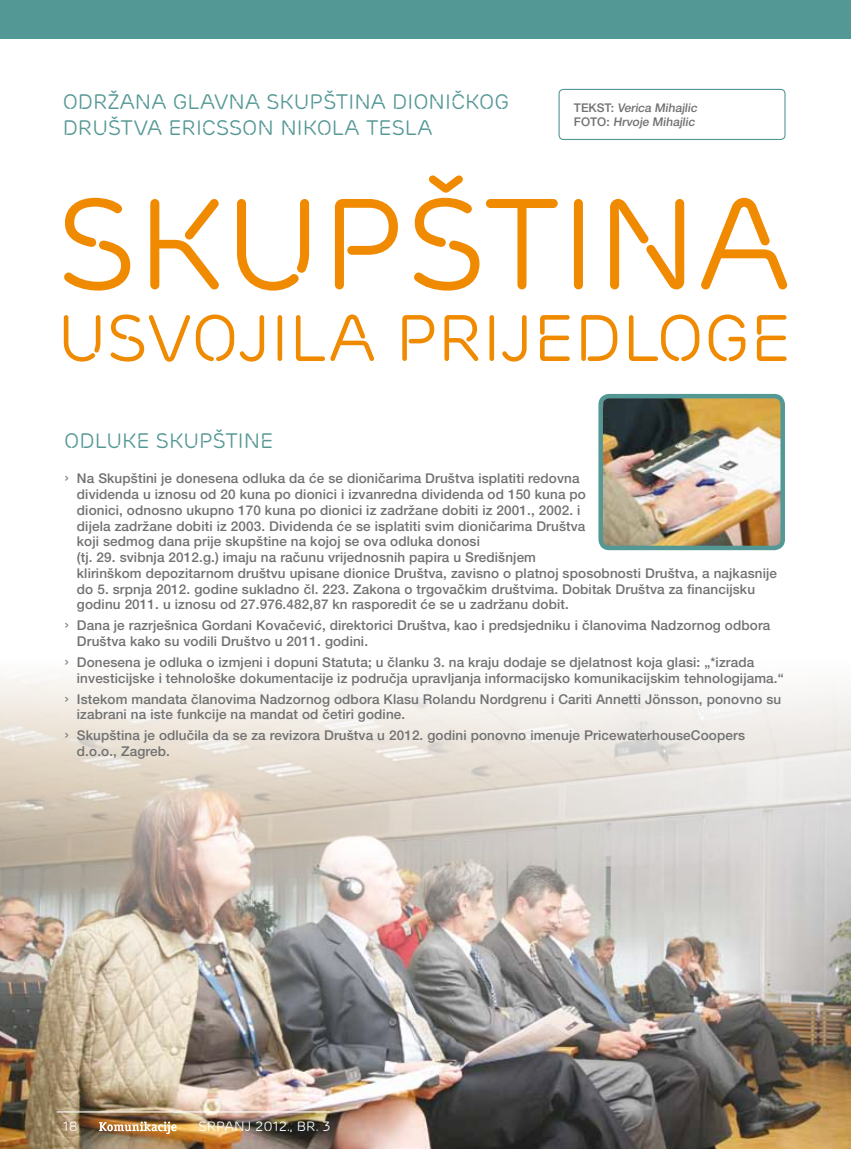
<style>
.page{position:relative;width:851px;height:1149px;background:#fff}
.page>*{position:absolute;margin:0;border:0;box-sizing:border-box;transform-origin:0 0}
.t1{font:21px "Ericsson Capital";color:#549895}
.t2{font:500 13.5px/15.8px "Ericsson Sans";letter-spacing:.01em;color:#707172}
.t3{font:13.5px "Ericsson Capital";color:#fff}
.t4{font:500 12px "Ericsson Sans";color:#707172}
.s1{font-family:"Ericsson Capital";font-weight:400}
</style>
<div class="page">
<img style="left:0;top:675px;width:850px;height:473px">
<svg style="left:64px;top:175px;width:723px;height:115px"></svg>
<svg style="left:64px;top:314px;width:722px;height:47px"></svg>
<div style="left:558px;top:89px;width:227px;height:51px;border:1px solid #549895;border-radius:4px"></div>
<div style="left:0;top:0;width:850px;height:38px;background:#549895"></div>
<svg style="left:99px;top:1121px;width:78px;height:12px"></svg>
<hr style="left:57px;top:1110px;width:273px;height:2px;background:#fff">
<img style="left:603px;top:399px;width:176px;height:146px">
<div style="left:598px;top:394px;width:186px;height:156px;border:4px solid #549895;border-radius:9px"></div>
<h1 class="t1" style="left:63px;top:90px;width:16px">ODRŽA</h1>
<h1 class="t1" style="left:135px;top:90px;width:31px">NAGLAV</h1>
<h1 class="t1" style="left:228px;top:90px;width:31px">NASKUP</h1>
<h1 class="t1" style="left:323px;top:90px;width:60px">ŠTI NADIO</h1>
<h1 class="t1" style="left:428px;top:90px;width:48px">NIČKOG</h1>
<h1 class="t1" style="left:63px;top:115px;width:15px">DRU</h1>
<h1 class="t1" style="left:108px;top:115px;width:26px">ŠTVAERICSSO</h1>
<h1 class="t1" style="left:257px;top:115px;width:52px">N NIKOLATESLA</h1>
<p class="t4" style="left:574px;top:100px;width:9px">TEKST</p>
<p class="t4" style="left:610px;top:100px;width:90px">: Verica Mihajlic</p>
<p class="t4" style="left:574px;top:115px;width:17px">FOTO</p>
<p class="t4" style="left:606px;top:115px;width:92px">: Hrvoje Mihajlic</p>
<h1 class="t1" style="left:64px;top:428px;width:15px">ODLUKESKUP</h1>
<h1 class="t1" style="left:213px;top:428px;width:58px">ŠTINE</h1>
<p class="t2" style="left:77px;top:470px;width:701px;text-indent:-13px"><span class="s1">›</span> Na Skupštini je donesena odluka da će se dioničarima Društva isplatiti redovna<br>dividenda u iznosu od 20 kuna po dionici i izvanredna dividenda od 150 kuna po<br>dionici, odnosno ukupno 170 kuna po dionici iz zadržane dobiti iz 2001., 2002. i<br>dijela zadržane dobiti iz 2003. Dividenda će se isplatiti svim dioničarima Društva<br>koji sedmog dana prije skupštine na kojoj se ova odluka donosi<br>(tj. 29. svibnja 2012.g.) imaju na računu vrijednosnih papira u Središnjem<br>klirinškom depozitarnom društvu upisane dionice Društva, zavisno o platnoj sposobnosti Društva, a najkasnije do 5. srpnja 2012. godine sukladno čl. 223. Zakona o trgovačkim društvima. Dobitak Društva za financijsku godinu 2011. u iznosu od 27.976.482,87 kn rasporedit će se u zadržanu dobit.</p>
<p class="t2" style="left:77px;top:617px;width:695px;text-indent:-13px"><span class="s1">›</span> Dana je razrješnica Gordani Kovačević, direktorici Društva, kao i predsjedniku i članovima Nadzornog odbora<br>Društva kako su vodili Društvo u 2011. godini.</p>
<p class="t2" style="left:77px;top:654px;width:708px;text-indent:-13px"><span class="s1">›</span> Donesena je odluka o izmjeni i dopuni Statuta; u članku 3. na kraju dodaje se djelatnost koja glasi: „*izrada investicijske i tehnološke dokumentacije iz područja upravljanja informacijsko komunikacijskim tehnologijama.“</p>
<p class="t2" style="left:77px;top:690px;width:705px;text-indent:-13px"><span class="s1">›</span> Istekom mandata članovima Nadzornog odbora Klasu Rolandu Nordgrenu i Cariti Annetti Jönsson, ponovno su izabrani na iste funkcije na mandat od četiri godine.</p>
<p class="t2" style="left:77px;top:727px;width:669px;text-indent:-13px"><span class="s1">›</span> Skupština je odlučila da se za revizora Društva u 2012. godini ponovno imenuje PricewaterhouseCoopers d.o.o., Zagreb.</p>
<p class="t3" style="left:63px;top:1118px;width:17px">18</p>
<p class="t3" style="left:198px;top:1118px;width:134px">SRPANJ 2012., BR. 3</p>
</div>
